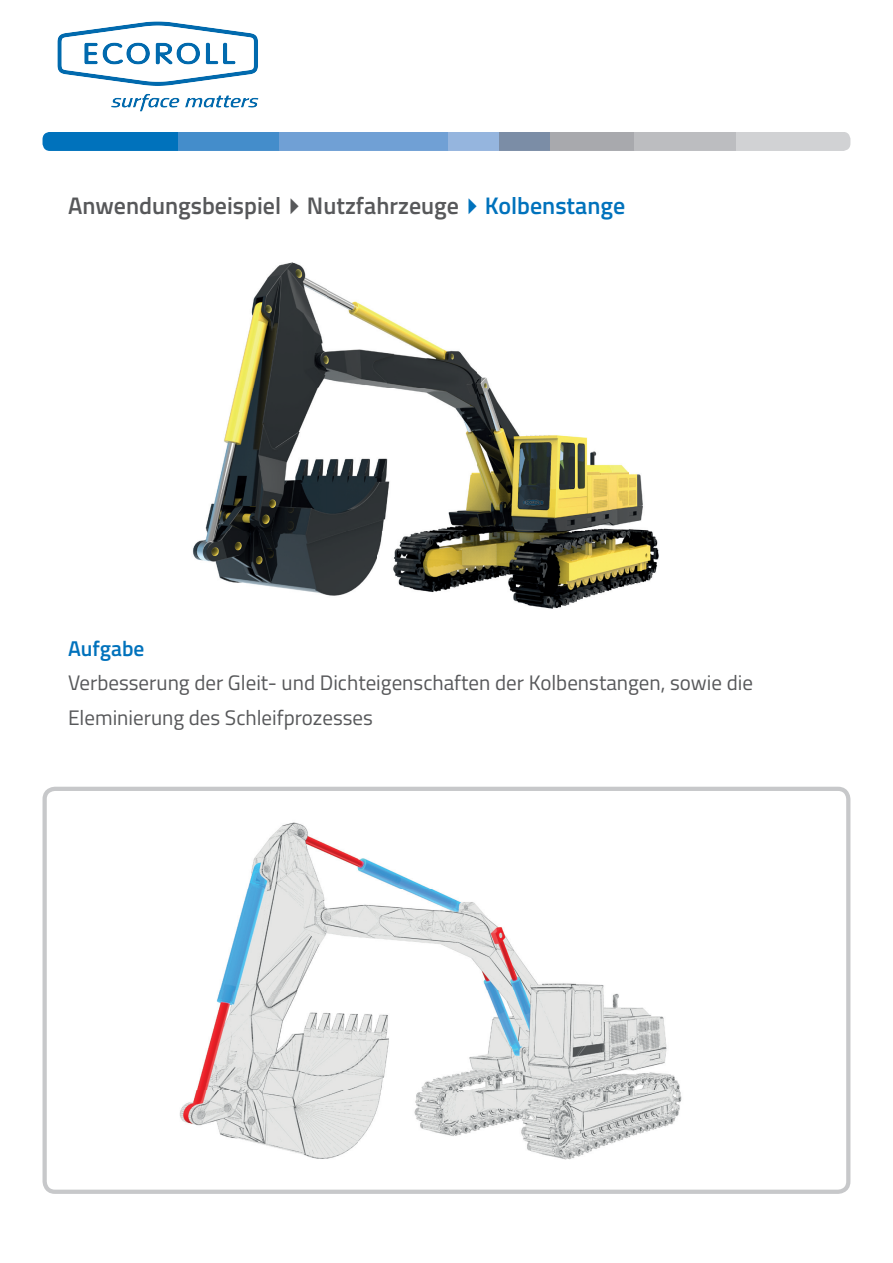
<style>
.page{position:relative;width:893px;height:1263px;background:#fff}
.page>*{position:absolute;margin:0;border:0;box-sizing:border-box;transform-origin:0 0}
.t1{font:600 24px "Titillium Web";color:#57585a}
.t2{font:600 21.45px "Titillium Web";color:#0072bc}
.t3{font:21px/34.5px "Titillium Web";color:#57585a}
.s1{color:#0072bc}
</style>
<div class="page">
<div style="left:43px;top:132px;width:135px;height:19px;background:#0072bc"></div>
<div style="left:736px;top:132px;width:114px;height:19px;background:#d1d2d4"></div>
<div style="left:178px;top:132px;width:101px;height:19px;background:#448dcb"></div>
<div style="left:279px;top:132px;width:170px;height:19px;background:#70a0d5"></div>
<div style="left:449px;top:132px;width:50px;height:19px;background:#95b5de"></div>
<div style="left:499px;top:132px;width:51px;height:19px;background:#7b8da6"></div>
<div style="left:550px;top:132px;width:85px;height:19px;background:#a8a9ad"></div>
<div style="left:635px;top:132px;width:101px;height:19px;background:#bcbdc0"></div>
<img style="left:179px;top:822px;width:503px;height:338px">
<div style="left:43px;top:787px;width:807px;height:407px;border:4px solid #c7c8ca;border-radius:10px"></div>
<img style="left:192px;top:262px;width:467px;height:347px">
<img style="left:57px;top:21px;width:202px;height:91px">
<p class="t1" style="left:68px;top:188px;width:559px">Anwendungsbeispiel✔Nutzfahrzeuge<span class="s1">✔Kolbenstange</span></p>
<p class="t2" style="left:68px;top:632px;width:78px">Aufgabe</p>
<p class="t3" style="left:68px;top:665px;width:686px">Verbesserung der Gleit- und Dichteigenschaften der Kolbenstangen, sowie die<br>Eleminierung des Schleifprozesses</p>
</div>
